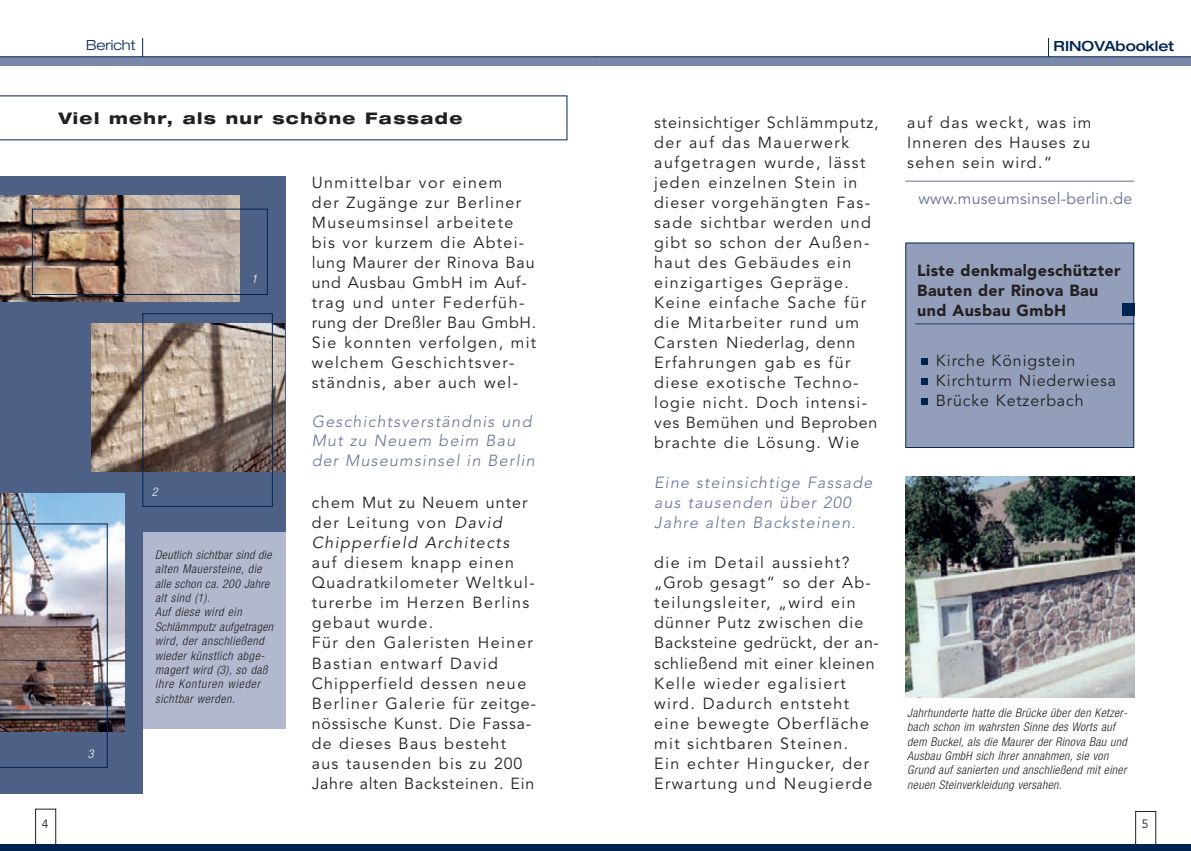
<style>
.page{position:relative;width:1191px;height:851px;background:#fff}
.page>*{position:absolute;margin:0;border:0;box-sizing:border-box;transform-origin:0 0}
.t1{font:16px/20px "Avenir";letter-spacing:.085em;color:#231f20}
.t2{font:italic 300 16px/19.2px "Avenir";letter-spacing:.08em;color:#627396}
.t3{font:900 16px/20px "Avenir";letter-spacing:.025em;color:#231f20}
.t4{font:16px/20px "Avenir";letter-spacing:.055em;color:#231f20}
.t5{font:800 expanded 16px "Helvetica Neue";letter-spacing:.09em;color:#231f20}
.t6{font:16px "Avenir";letter-spacing:.015em;color:#627396}
.t7{font:500 expanded 14px "Helvetica Neue";color:#002452}
.t8{font:300 expanded 14px "Helvetica Neue";color:#002452}
.t9{font:italic 300 condensed 12px/14.4px "Helvetica Neue";letter-spacing:.03em;color:#231f20}
.t10{font:italic 300 condensed 12px/14.4px "Helvetica Neue";letter-spacing:.05em;color:#231f20}
.t11{font:italic 300 condensed 12px "Helvetica Neue";color:#fff}
.t12{font:12px "Avenir";color:#231f20}
.s1{font-style:italic}
</style>
<div class="page">
<div style="left:0;top:193px;width:286px;height:535px;background:#b2b8cd"></div>
<svg style="left:1135px;top:811px;width:21px;height:33px"></svg>
<svg style="left:35px;top:808px;width:21px;height:36px"></svg>
<svg style="left:1048px;top:38px;width:1px;height:18px"></svg>
<svg style="left:142px;top:38px;width:1px;height:18px"></svg>
<div style="left:0;top:443px;width:142px;height:351px;background:#4d6086"></div>
<div style="left:0;top:176px;width:286px;height:355px;background:#4d6086"></div>
<div style="left:906px;top:243px;width:227px;height:204px;background:#939fba"></div>
<div style="left:905px;top:242px;width:229px;height:206px;border:1px solid #002452"></div>
<svg style="left:0;top:95px;width:567px;height:45px"></svg>
<img style="left:91px;top:324px;width:194px;height:147px">
<div style="left:921px;top:397px;width:7px;height:7px;background:#002452"></div>
<div style="left:921px;top:377px;width:7px;height:7px;background:#002452"></div>
<div style="left:921px;top:357px;width:7px;height:7px;background:#002452"></div>
<hr style="left:915px;top:323px;width:219px;height:1px;background:#1e416a">
<hr style="left:905px;top:181px;width:229px;height:1px;background:#627396">
<div style="left:1122px;top:303px;width:12px;height:13px;background:#002452"></div>
<div style="left:595px;top:57px;width:596px;height:8px;background:#7a89a9"></div>
<div style="left:0;top:57px;width:595px;height:8px;background:#7a89a9"></div>
<hr style="left:0;top:56px;width:596px;height:1px;background:#002452">
<hr style="left:595px;top:56px;width:596px;height:1px;background:#002452">
<div style="left:0;top:844px;width:596px;height:6px;background:#002452"></div>
<div style="left:595px;top:844px;width:596px;height:6px;background:#002452"></div>
<div style="left:142px;top:313px;width:131px;height:194px;border:1px solid #002452"></div>
<img style="left:0;top:493px;width:125px;height:238px">
<img style="left:0;top:196px;width:240px;height:105px">
<img style="left:0;top:523px;width:108px;height:244px">
<div style="left:32px;top:208px;width:236px;height:87px;border:1px solid #002452"></div>
<img style="left:905px;top:476px;width:229px;height:221px">
<p class="t8" style="left:86px;top:40px;width:51px">Bericht</p>
<p class="t7" style="left:1053px;top:41px;width:122px">RINOVAbooklet</p>
<p class="t5" style="left:59px;top:112px;width:405px">Viel mehr, als nur schöne Fassade</p>
<p class="t11" style="left:88px;top:749px;width:7px">3</p>
<p class="t11" style="left:152px;top:487px;width:7px">2</p>
<p class="t11" style="left:251px;top:275px;width:7px">1</p>
<p class="t10" style="left:155px;top:548px;width:119px">Deutlich sichtbar sind die alten Mauersteine, die alle schon ca. 200 Jahre alt sind (1).<br>Auf diese wird ein<br>Schlämmputz aufgetragen wird, der anschließend wieder künstlich abge&shy;magert wird (3), so daß ihre Konturen wieder sichtbar werden.</p>
<p class="t1" style="left:312px;top:174px;width:226px">Unmittelbar vor einem<br>der Zugänge zur Berliner<br>Museumsinsel arbeitete bis vor kurzem die Abtei&shy;lung Maurer der Rinova Bau und Ausbau GmbH im Auf&shy;trag und unter Federfüh&shy;rung der Dreßler Bau GmbH.<br>Sie konnten verfolgen, mit welchem Geschichtsver&shy;ständnis, aber auch wel-</p>
<p class="t2" style="left:312px;top:413px;width:224px">Geschichtsverständnis und<br>Mut zu Neuem beim Bau der Museumsinsel in Berlin</p>
<p class="t1" style="left:312px;top:494px;width:217px">chem Mut zu Neuem unter der Leitung von <span class="s1">David<br>Chipperfield Architects</span></p>
<p class="t1" style="left:312px;top:554px;width:226px">auf diesem knapp einen<br>Quadratkilometer Weltkul&shy;turerbe im Herzen Berlins gebaut wurde.<br>Für den Galeristen Heiner<br>Bastian entwarf David<br>Chipperfield dessen neue<br>Berliner Galerie für zeitge&shy;nössische Kunst. Die Fassa&shy;de dieses Baus besteht aus tausenden bis zu 200<br>Jahre alten Backsteinen. Ein</p>
<p class="t1" style="left:654px;top:114px;width:226px">steinsichtiger Schlämmputz, der auf das Mauerwerk aufgetragen wurde, lässt jeden einzelnen Stein in dieser vorgehängten Fas&shy;sade sichtbar werden und gibt so schon der Außen&shy;haut des Gebäudes ein einzigartiges Gepräge.<br>Keine einfache Sache für die Mitarbeiter rund um<br>Carsten Niederlag, denn<br>Erfahrungen gab es für diese exotische Techno&shy;logie nicht. Doch intensi&shy;ves Bemühen und Beproben brachte die Lösung. Wie</p>
<p class="t2" style="left:654px;top:474px;width:220px;line-height:20px">Eine steinsichtige Fassade aus tausenden über 200<br>Jahre alten Backsteinen.</p>
<p class="t1" style="left:654px;top:554px;width:226px">die im Detail aussieht? „Grob gesagt” so der Ab&shy;teilungsleiter, „wird ein dünner Putz zwischen die<br>Backsteine gedrückt, der an&shy;schließend mit einer kleinen<br>Kelle wieder egalisiert wird. Dadurch entsteht eine bewegte Oberfläche mit sichtbaren Steinen.<br>Ein echter Hingucker, der<br>Erwartung und Neugierde</p>
<p class="t1" style="left:907px;top:114px;width:186px;text-align:justify">auf das weckt, was im Inneren des Hauses zu sehen sein wird.“</p>
<p class="t6" style="left:918px;top:191px;width:215px">www.museumsinsel-berlin.de</p>
<p class="t3" style="left:917px;top:261px;width:205px">Liste denkmalgeschützter<br>Bauten der Rinova Bau und Ausbau GmbH</p>
<p class="t4" style="left:936px;top:352px;width:182px">Kirche Königstein<br>Kirchturm Niederwiesa<br>Brücke Ketzerbach</p>
<p class="t9" style="left:907px;top:706px;width:221px">Jahrhunderte hatte die Brücke über den Ketzer&shy;bach schon im wahrsten Sinne des Worts auf dem Buckel, als die Maurer der Rinova Bau und Ausbau GmbH sich ihrer annahmen, sie von Grund auf sanierten und anschließend mit einer neuen Steinverkleidung versahen.</p>
<p class="t12" style="left:42px;top:819px;width:8px">4</p>
<p class="t12" style="left:1141px;top:819px;width:8px">5</p>
</div>
